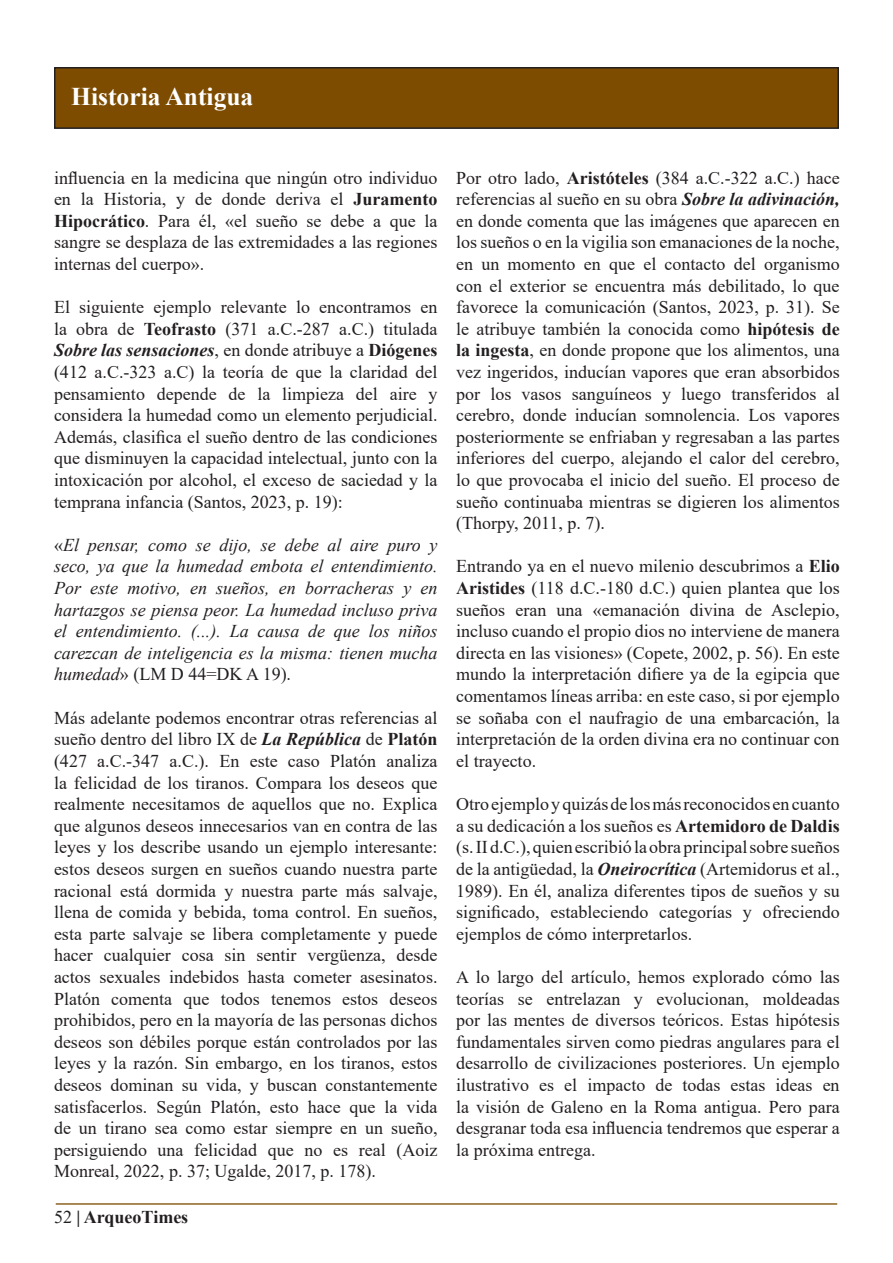
<style>
.page{position:relative;width:893px;height:1263px;background:#fff}
.page>*{position:absolute;margin:0;border:0;box-sizing:border-box;transform-origin:0 0}
.t1{font:700 25.5px "Times New Roman";color:#fff}
.t2{font:18px/21.6px "Times New Roman";color:#231f20;text-align:justify}
.t3{font:italic 18px/21.6px "Times New Roman";color:#231f20;text-align:justify}
.t4{font:700 18px "Times New Roman";color:#231f20}
.s1{font-weight:700}
.s2{font-weight:700;font-style:italic}
.s3{font-style:normal}
.s4{font-weight:400}
.s5{color:#202122}
</style>
<div class="page">
<svg style="left:55px;top:1203px;width:783px;height:2px;background:#a88857"></svg>
<div style="left:55px;top:68px;width:783px;height:60px;background:#7d4c00"></div>
<div style="left:54px;top:67px;width:785px;height:62px;border:2px solid #231f20"></div>
<p class="t1" style="left:71px;top:78px;width:184px">Historia Antigua</p>
<p class="t2" style="left:54px;top:166px;width:385px">influencia en la medicina que ningún otro individuo en la Historia, y de donde deriva el <span class="s1">Juramento Hipocrático</span>. Para él, «el sueño se debe a que la sangre se desplaza de las extremidades a las regiones internas del cuerpo».</p>
<p class="t2" style="left:54px;top:296px;width:385px">El siguiente ejemplo relevante lo encontramos en la obra de <span class="s1">Teofrasto</span> (371 a.C.-287 a.C.) titulada <span class="s2">Sobre las sensaciones</span>, en donde atribuye a <span class="s1">Diógenes </span>(412 a.C.-323 a.C) la teoría de que la claridad del pensamiento depende de la limpieza del aire y considera la humedad como un elemento perjudicial.<br>Además, clasifica el sueño dentro de las condiciones que disminuyen la capacidad intelectual, junto con la intoxicación por alcohol, el exceso de saciedad y la temprana infancia (Santos, 2023, p. 19):</p>
<p class="t3" style="left:54px;top:534px;width:385px"><span class="s3">«</span>El pensar, como se dijo, se debe al aire puro y seco, ya que la humedad embota el entendimiento.<br>Por este motivo, en sueños, en borracheras y en hartazgos se piensa peor. La humedad incluso priva el entendimiento. (...). La causa de que los niños carezcan de inteligencia es la misma: tienen mucha humedad<span class="s3">» (LM D 44=DK A 19).</span></p>
<p class="t2" style="left:54px;top:706px;width:385px">Más adelante podemos encontrar otras referencias al sueño dentro del libro IX de <span class="s2">La República</span> de <span class="s1">Platón </span>(427 a.C.-347 a.C.). En este caso Platón analiza la felicidad de los tiranos. Compara los deseos que realmente necesitamos de aquellos que no. Explica que algunos deseos innecesarios van en contra de las leyes y los describe usando un ejemplo interesante: estos deseos surgen en sueños cuando nuestra parte racional está dormida y nuestra parte más salvaje, llena de comida y bebida, toma control. En sueños, esta parte salvaje se libera completamente y puede hacer cualquier cosa sin sentir vergüenza, desde actos sexuales indebidos hasta cometer asesinatos.<br>Platón comenta que todos tenemos estos deseos prohibidos, pero en la mayoría de las personas dichos deseos son débiles porque están controlados por las leyes y la razón. Sin embargo, en los tiranos, estos deseos dominan su vida, y buscan constantemente satisfacerlos. Según Platón, esto hace que la vida de un tirano sea como estar siempre en un sueño, persiguiendo una felicidad que no es real (Aoiz Monreal, 2022, p. 37; Ugalde, 2017, p. 178).</p>
<p class="t4" style="left:54px;top:1204px;width:136px"><span class="s4">52</span> | ArqueoTimes</p>
<p class="t2" style="left:456px;top:166px;width:385px">Por otro lado, <span class="s1">Aristóteles</span> (384 a.C.-322 a.C.) hace referencias al sueño en su obra <span class="s2">Sobre la adivinación, </span>en donde comenta que las imágenes que aparecen en los sueños o en la vigilia son emanaciones de la noche, en un momento en que el contacto del organismo con el exterior se encuentra más debilitado, lo que favorece la comunicación (Santos, 2023, p. 31). Se le atribuye también la conocida como <span class="s1">hipótesis de la ingesta</span>, en donde propone que los alimentos, una vez ingeridos, inducían vapores que eran absorbidos por los vasos sanguíneos y luego transferidos al cerebro, donde inducían somnolencia. Los vapores posteriormente se enfriaban y regresaban a las partes inferiores del cuerpo, alejando el calor del cerebro, lo que provocaba el inicio del sueño. El proceso de sueño continuaba mientras se digieren los alimentos (Thorpy, 2011, p. 7).</p>
<p class="t2" style="left:456px;top:555px;width:385px">Entrando ya en el nuevo milenio descubrimos a <span class="s1">Elio Aristides</span> (<span class="s5">118 d.C.-180 d.C.</span>) quien plantea que los sueños eran una «emanación divina de Asclepio, incluso cuando el propio dios no interviene de manera directa en las visiones» (Copete, 2002, p. 56). En este mundo la interpretación difiere ya de la egipcia que comentamos líneas arriba: en este caso, si por ejemplo se soñaba con el naufragio de una embarcación, la interpretación de la orden divina era no continuar con el trayecto.</p>
<p class="t2" style="left:456px;top:793px;width:385px">Otro ejemplo y quizás de los más reconocidos en cuanto a su dedicación a los sueños es <span class="s1">Artemidoro de Daldis </span>(s. II d.C.), quien escribió la obra principal sobre sueños de la antigüedad, la <span class="s2">Oneirocrítica</span> (Artemidorus et al., 1989). En él, analiza diferentes tipos de sueños y su significado, estableciendo categorías y ofreciendo ejemplos de cómo interpretarlos.</p>
<p class="t2" style="left:456px;top:965px;width:385px">A lo largo del artículo, hemos explorado cómo las teorías se entrelazan y evolucionan, moldeadas por las mentes de diversos teóricos. Estas hipótesis fundamentales sirven como piedras angulares para el desarrollo de civilizaciones posteriores. Un ejemplo ilustrativo es el impacto de todas estas ideas en la visión de Galeno en la Roma antigua. Pero para desgranar toda esa influencia tendremos que esperar a la próxima entrega.</p>
</div>
